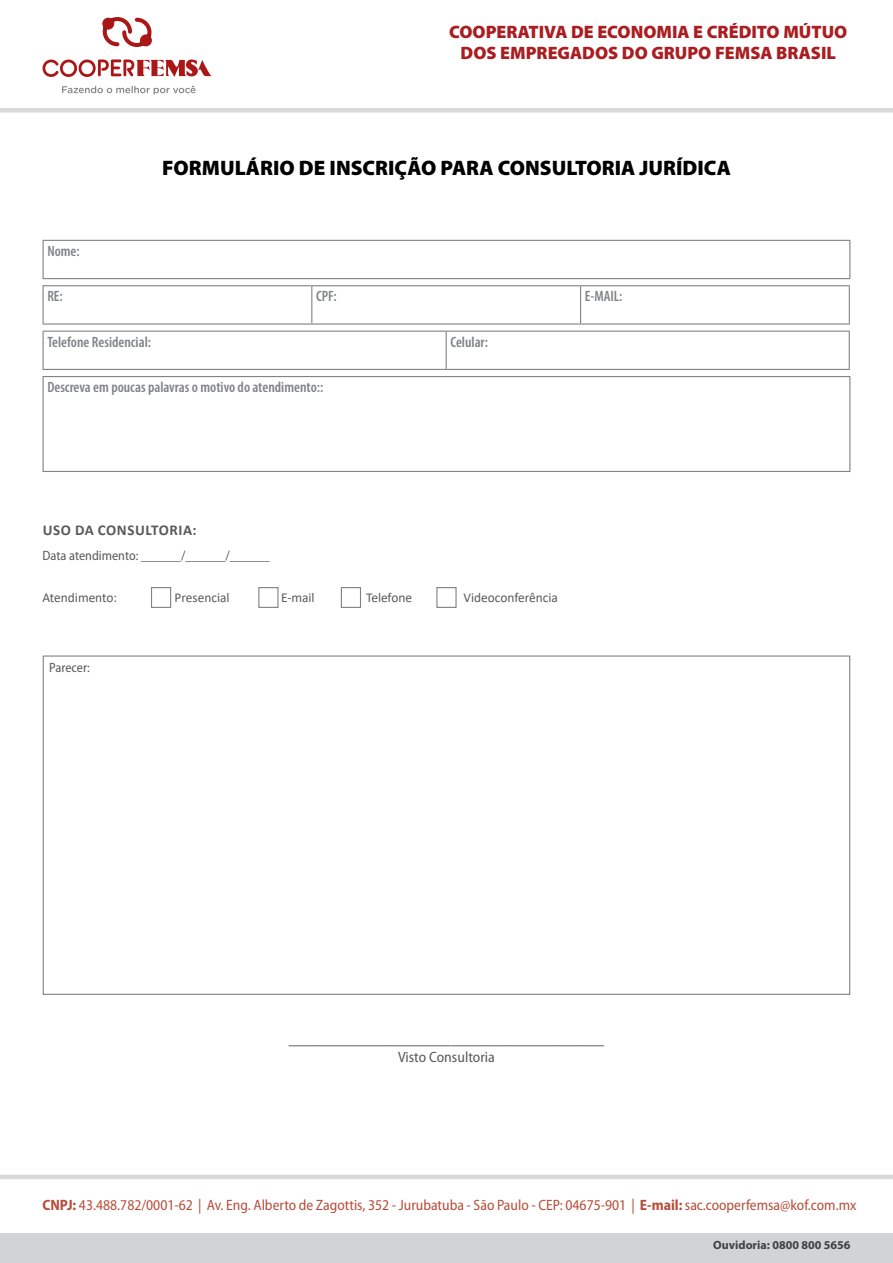
<style>
.page{position:relative;width:893px;height:1263px;background:#fff}
.page>*{position:absolute;margin:0;border:0;box-sizing:border-box;transform-origin:0 0}
.t1{font:900 21px "Myriad Pro";color:#000}
.t2{font:900 18px/21px "Myriad Pro";color:#aa1d21;text-align:center}
.t3{font:semi-condensed 18px "Myriad Pro";color:#58595b}
.t4{font:semi-condensed 15px "Myriad Pro";color:#b74d3a}
.t5{font:600 condensed 15px "Myriad Pro";color:#808285}
.t6{font:700 15px "Calibri";letter-spacing:.04em;color:#58595b}
.t7{font:semi-condensed 15px "Myriad Pro";color:#58595b}
.t8{font:13.5px "Calibri";color:#58595b}
.t9{font:semi-condensed 13.5px "Myriad Pro";color:#58595b}
.t10{font:700 12px "Myriad Pro";color:#414042}
.s1{font-weight:700}
</style>
<div class="page">
<hr style="left:0;top:1175px;width:893px;height:4px;background:#d9d9d9">
<div style="left:0;top:108px;width:893px;height:5px;background:#d9d9d9"></div>
<svg style="left:43px;top:59px;width:169px;height:18px"></svg>
<svg style="left:103px;top:17px;width:48px;height:30px"></svg>
<div style="left:140px;top:34px;width:12px;height:12px;background:#ab1717;border-radius:50%"></div>
<svg style="left:62px;top:86px;width:134px;height:9px"></svg>
<div style="left:0;top:1233px;width:893px;height:30px;background:#d1d3d4"></div>
<hr style="left:43px;top:240px;width:807px;height:1px;background:#808285">
<hr style="left:43px;top:241px;width:1px;height:37px;background:#808285">
<hr style="left:849px;top:241px;width:1px;height:37px;background:#808285">
<hr style="left:43px;top:278px;width:807px;height:1px;background:#808285">
<hr style="left:43px;top:285px;width:269px;height:1px;background:#808285">
<hr style="left:43px;top:286px;width:1px;height:37px;background:#808285">
<hr style="left:312px;top:285px;width:269px;height:1px;background:#808285">
<hr style="left:311px;top:286px;width:1px;height:37px;background:#808285">
<hr style="left:581px;top:285px;width:269px;height:1px;background:#808285">
<hr style="left:580px;top:286px;width:1px;height:37px;background:#808285">
<hr style="left:849px;top:286px;width:1px;height:37px;background:#808285">
<hr style="left:43px;top:323px;width:269px;height:2px;background:#808285">
<hr style="left:312px;top:323px;width:269px;height:2px;background:#808285">
<hr style="left:581px;top:323px;width:269px;height:2px;background:#808285">
<hr style="left:43px;top:331px;width:403px;height:1px;background:#808285">
<hr style="left:43px;top:332px;width:1px;height:37px;background:#808285">
<hr style="left:446px;top:331px;width:404px;height:1px;background:#808285">
<hr style="left:446px;top:332px;width:1px;height:37px;background:#808285">
<hr style="left:849px;top:332px;width:1px;height:37px;background:#808285">
<hr style="left:43px;top:369px;width:403px;height:1px;background:#808285">
<hr style="left:446px;top:369px;width:404px;height:1px;background:#808285">
<hr style="left:43px;top:376px;width:807px;height:1px;background:#808285">
<hr style="left:43px;top:377px;width:1px;height:94px;background:#808285">
<hr style="left:849px;top:377px;width:1px;height:94px;background:#808285">
<hr style="left:43px;top:471px;width:807px;height:1px;background:#808285">
<div style="left:151px;top:587px;width:20px;height:21px;border:1px solid #808285"></div>
<div style="left:258px;top:587px;width:21px;height:21px;border:1px solid #808285"></div>
<div style="left:341px;top:587px;width:20px;height:21px;border:1px solid #808285"></div>
<div style="left:436px;top:587px;width:21px;height:21px;border:1px solid #808285"></div>
<p class="t2" style="left:449px;top:20px;width:400px">COOPERATIVA DE ECONOMIA E CRÉDITO MÚTUO<br>DOS EMPREGADOS DO GRUPO FEMSA BRASIL</p>
<h1 class="t1" style="left:162px;top:154px;width:570px">FORMULÁRIO DE INSCRIÇÃO PARA CONSULTORIA JURÍDICA</h1>
<p class="t5" style="left:47px;top:242px;width:34px">Nome:</p>
<p class="t5" style="left:47px;top:287px;width:17px">RE:</p>
<p class="t5" style="left:316px;top:287px;width:22px">CPF:</p>
<p class="t5" style="left:585px;top:287px;width:39px">E-MAIL:</p>
<p class="t5" style="left:47px;top:332px;width:105px">Telefone Residencial:</p>
<p class="t5" style="left:450px;top:332px;width:39px">Celular:</p>
<p class="t5" style="left:47px;top:378px;width:277px">Descreva em poucas palavras o motivo do atendimento::</p>
<p class="t6" style="left:43px;top:519px;width:155px">USO DA CONSULTORIA:</p>
<p class="t9" style="left:43px;top:547px;width:229px">Data atendimento: ______/______/______</p>
<p class="t8" style="left:43px;top:588px;width:76px">Atendimento:</p>
<p class="t8" style="left:175px;top:588px;width:57px">Presencial</p>
<p class="t8" style="left:281px;top:588px;width:35px">E-mail</p>
<p class="t8" style="left:366px;top:588px;width:48px">Telefone</p>
<p class="t8" style="left:463px;top:588px;width:96px">Videoconferência</p>
<p class="t9" style="left:49px;top:659px;width:42px">Parecer:</p>
<p class="t3" style="left:289px;top:1027px;width:317px">___________________________________</p>
<p class="t7" style="left:398px;top:1048px;width:98px">Visto Consultoria</p>
<p class="t4" style="left:43px;top:1196px;width:815px"><span class="s1">CNPJ:</span> 43.488.782/0001-62 | Av. Eng. Alberto de Zagottis, 352 - Jurubatuba - São Paulo - CEP: 04675-901 | <span class="s1">E-mail:</span> sac.cooperfemsa@kof.com.mx</p>
<p class="t10" style="left:713px;top:1237px;width:139px">Ouvidoria: 0800 800 5656</p>
</div>
